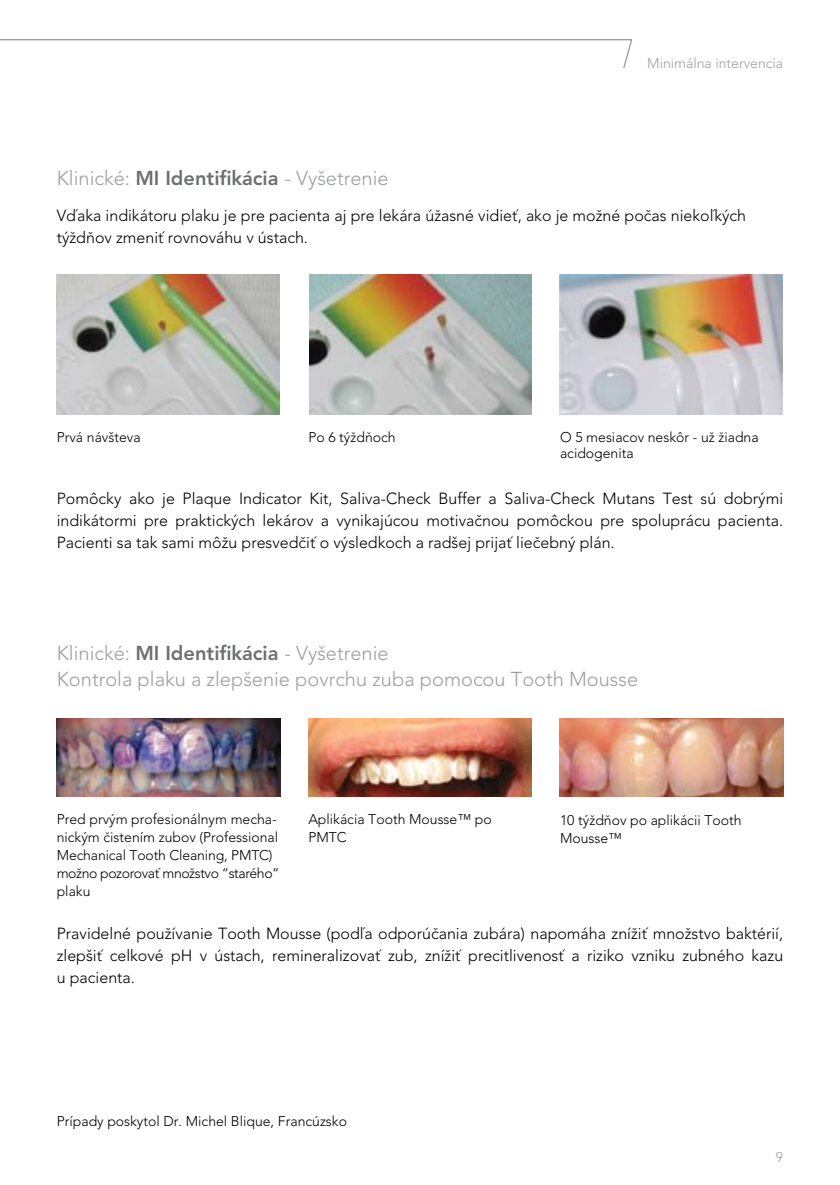
<style>
.page{position:relative;width:840px;height:1185px;background:#fff}
.page>*{position:absolute;margin:0;border:0;box-sizing:border-box;transform-origin:0 0}
.t1{font:300 20px/26px "Avenir";color:#9d9fa2}
.t2{font:300 16px/22px "Avenir";color:#000;text-align:justify}
.t3{font:300 14px/18px "Avenir";color:#000}
.t4{font:300 14px "Avenir";color:#9d9fa2}
.s1{font-weight:800;color:#6d6f71}
</style>
<div class="page">
<img style="left:57px;top:274px;width:223px;height:141px">
<img style="left:309px;top:274px;width:222px;height:141px">
<img style="left:559px;top:274px;width:223px;height:141px">
<svg style="left:0;top:39px;width:633px;height:29px"></svg>
<img style="left:57px;top:719px;width:223px;height:77px">
<img style="left:308px;top:719px;width:223px;height:77px">
<img style="left:559px;top:719px;width:223px;height:77px">
<p class="t4" style="left:647px;top:55px;width:137px">Minimálna intervencia</p>
<p class="t1" style="left:57px;top:165px;width:333px">Klinické: <span class="s1">MI Identifikácia</span> - Vyšetrenie</p>
<p class="t2" style="left:57px;top:205px;width:690px">V¢aka indikátoru plaku je pre pacienta aj pre lekára úæasné vidie†, ako je moæné poËas nieko£kých týædñov zmeni† rovnováhu v ústach.</p>
<p class="t3" style="left:57px;top:429px;width:85px">Prvá návšteva</p>
<p class="t3" style="left:308px;top:429px;width:89px">Po 6 týædñoch</p>
<p class="t3" style="left:559px;top:430px;width:200px;line-height:16px">O 5 mesiacov neskôr - uæ æiadna acidogenita</p>
<p class="t2" style="left:57px;top:488px;width:727px">Pomôcky ako je Plaque Indicator Kit, Saliva-Check Buffer a Saliva-Check Mutans Test sú dobrými indikátormi pre praktických lekárov a vynikajúcou motivaËnou pomôckou pre spoluprácu pacienta.<br>Pacienti sa tak sami môæu presvedËi† o výsledkoch a radšej prija† lieËebný plán.</p>
<p class="t1" style="left:57px;top:640px;width:582px">Klinické: <span class="s1">MI Identifikácia</span> - Vyšetrenie<br>Kontrola plaku a zlepšenie povrchu zuba pomocou Tooth Mousse</p>
<p class="t3" style="left:57px;top:810px;width:224px">Pred prvým profesionálnym mecha&shy;nickým Ëistením zubov (Professional<br>Mechanical Tooth Cleaning, PMTC) moæno pozorova† mnoæstvo “starého“ plaku</p>
<p class="t3" style="left:308px;top:810px;width:185px">Aplikácia Tooth Mousse™ po<br>PMTC</p>
<p class="t3" style="left:559px;top:811px;width:183px">10 týædñov po aplikácii Tooth<br>Mousse™</p>
<p class="t2" style="left:57px;top:922px;width:727px">Pravidelné pouæívanie Tooth Mousse (pod£a odporúËania zubára) napomáha zníæi† mnoæstvo baktérií, zlepši† celkové pH v ústach, remineralizova† zub, zníæi† precitlivenos† a riziko vzniku zubného kazu u pacienta.</p>
<p class="t3" style="left:57px;top:1113px;width:291px">Prípady poskytol Dr. Michel Blique, Francúzsko</p>
<p class="t4" style="left:775px;top:1149px;width:9px">9</p>
</div>
